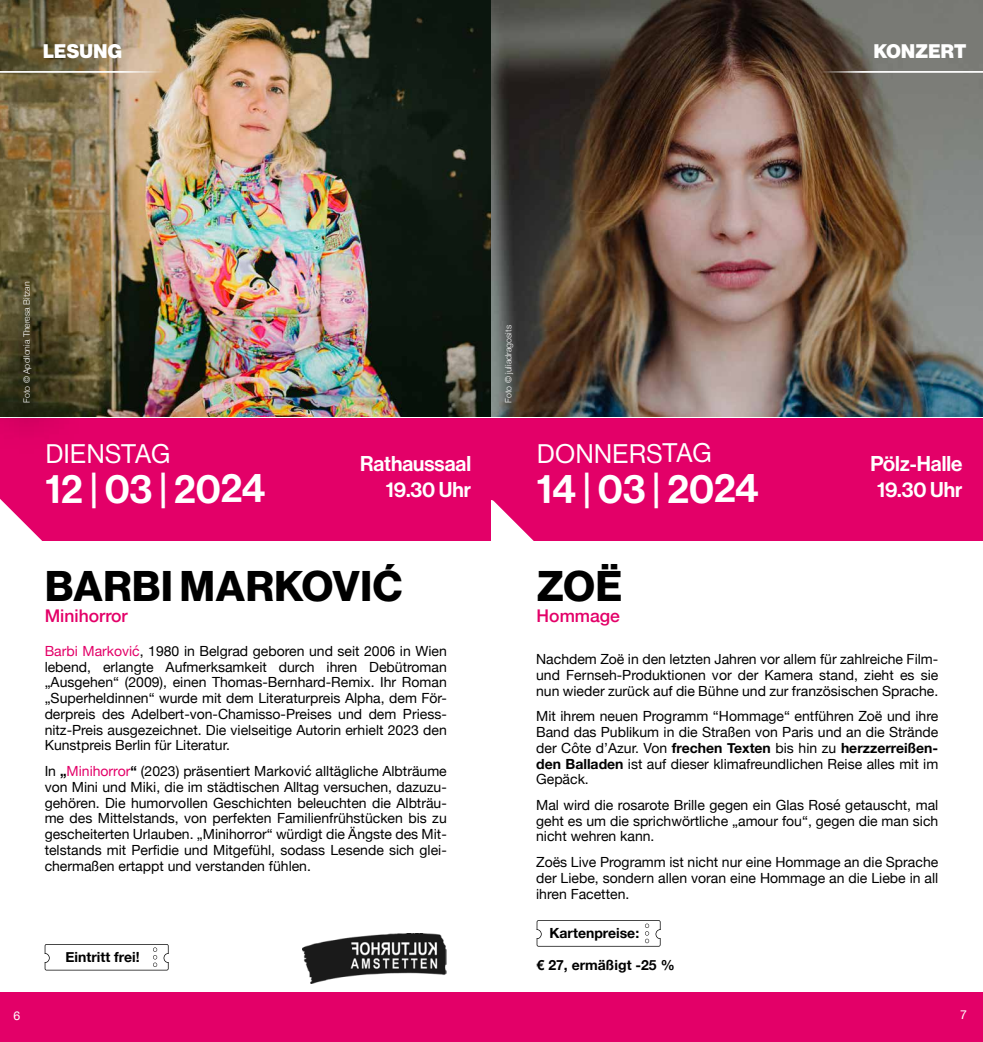
<style>
.page{position:relative;width:983px;height:1042px;background:#fff}
.page>*{position:absolute;margin:0;border:0;box-sizing:border-box;transform-origin:0 0}
.t1{font:700 42px "Neue Haas Grotesk Display";letter-spacing:.015em;color:#000}
.t2{font:500 40.25px "Neue Haas Grotesk Display";letter-spacing:-.005em;color:#fff}
.t3{font:26.25px "Neue Haas Grotesk Display";letter-spacing:.01em;color:#fff}
.t4{font:500 21px/26.2px "Neue Haas Grotesk Display";color:#fff;text-align:right}
.t5{font:900 19.25px "Neue Haas Grotesk Display";letter-spacing:.01em;color:#fff}
.t6{font:500 17.5px "Helvetica Neue";color:#e30068}
.t7{font:14px/15.8px "Helvetica Neue";color:#000;text-align:justify}
.t8{font:700 14px "Helvetica Neue";color:#000}
.t9{font:12.25px "Helvetica Neue";color:#fff}
.t10{font:300 8.75px "Helvetica Neue";color:#fff}
.s1{color:#e30068}
.s2{font-weight:700}
</style>
<div class="page">
<img style="left:0;top:0;width:491px;height:417px">
<img style="left:491px;top:0;width:491px;height:417px">
<div style="left:0;top:418px;width:982px;height:123px;background:#e30068"></div>
<div style="left:0;top:993px;width:982px;height:49px;background:#e30068"></div>
<div style="left:0;top:231px;width:85px;height:223px;background:#000;opacity:.75"></div>
<svg style="left:536px;top:920px;width:124px;height:26px"></svg>
<svg style="left:45px;top:944px;width:123px;height:26px"></svg>
<img style="left:302px;top:934px;width:144px;height:50px">
<hr style="left:0;top:71px;width:163px;height:2px;background:#fff">
<hr style="left:819px;top:71px;width:163px;height:2px;background:#fff">
<svg style="left:0;top:499px;width:42px;height:42px"></svg>
<svg style="left:491px;top:500px;width:43px;height:41px"></svg>
<h3 class="t5" style="left:43px;top:40px;width:80px">LESUNG</h3>
<h3 class="t5" style="left:873px;top:40px;width:94px">KONZERT</h3>
<p class="t10" style="left:20px;top:403px;width:123px;rotate:-90deg">Foto © Apollonia Theresa Bitzan</p>
<h3 class="t3" style="left:46px;top:439px;width:126px">DIENSTAG</h3>
<h2 class="t2" style="left:46px;top:465px;width:222px">12 | 03 | 2024</h2>
<p class="t10" style="left:501px;top:403px;width:79px;rotate:-90deg">Foto © juliadragosits</p>
<h3 class="t3" style="left:537px;top:438px;width:176px">DONNERSTAG</h3>
<h2 class="t2" style="left:537px;top:465px;width:223px">14 | 03 | 2024</h2>
<h3 class="t4" style="left:360px;top:451px;width:113px">Rathaussaal<br>19.30 Uhr</h3>
<h3 class="t4" style="left:870px;top:451px;width:94px;text-align:center">Pölz-Halle<br>19.30 Uhr</h3>
<h1 class="t1" style="left:45px;top:561px;width:358px">BARBI MARKOVIĆ</h1>
<p class="t6" style="left:45px;top:601px;width:85px">Minihorror</p>
<p class="t7" style="left:45px;top:644px;width:403px"><span class="s1">Barbi Marković</span>, 1980 in Belgrad geboren und seit 2006 in Wien lebend, erlangte Aufmerksamkeit durch ihren Debütroman „Ausgehen“ (2009), einen Thomas-Bernhard-Remix. Ihr Roman „Superheldinnen“ wurde mit dem Literaturpreis Alpha, dem För&shy;derpreis des Adelbert-von-Chamisso-Preises und dem Priess&shy;nitz-Preis ausgezeichnet. Die vielseitige Autorin erhielt 2023 den Kunstpreis Berlin für Literatur.</p>
<p class="t7" style="left:45px;top:764px;width:403px">In <span class="s2">„</span><span class="s1">Minihorror</span><span class="s2">“</span> (2023) präsentiert Marković alltägliche Albträume von Mini und Miki, die im städtischen Alltag versuchen, dazuzu&shy;gehören. Die humorvollen Geschichten beleuchten die Albträu&shy;me des Mittelstands, von perfekten Familienfrühstücken bis zu gescheiterten Urlauben. „Minihorror“ würdigt die Ängste des Mit&shy;telstands mit Perfidie und Mitgefühl, sodass Lesende sich glei&shy;chermaßen ertappt und verstanden fühlen.</p>
<p class="t8" style="left:65px;top:946px;width:76px">Eintritt frei!</p>
<h1 class="t1" style="left:537px;top:561px;width:87px">ZOË</h1>
<p class="t6" style="left:536px;top:601px;width:85px">Hommage</p>
<p class="t7" style="left:536px;top:652px;width:403px">Nachdem Zoë in den letzten Jahren vor allem für zahlreiche Film&shy;und Fernseh-Produktionen vor der Kamera stand, zieht es sie nun wieder zurück auf die Bühne und zur französischen Sprache.</p>
<p class="t7" style="left:536px;top:709px;width:403px">Mit ihrem neuen Programm “Hommage“ entführen Zoë und ihre Band das Publikum in die Straßen von Paris und an die Strände der Côte d’Azur. Von <span class="s2">frechen Texten</span> bis hin zu <span class="s2">herzzerreißen&shy;den Balladen</span> ist auf dieser klimafreundlichen Reise alles mit im Gepäck.</p>
<p class="t7" style="left:536px;top:798px;width:403px">Mal wird die rosarote Brille gegen ein Glas Rosé getauscht, mal geht es um die sprichwörtliche „amour fou“, gegen die man sich nicht wehren kann.</p>
<p class="t7" style="left:536px;top:855px;width:403px">Zoës Live Programm ist nicht nur eine Hommage an die Sprache der Liebe, sondern allen voran eine Hommage an die Liebe in all ihren Facetten.</p>
<p class="t8" style="left:549px;top:922px;width:91px">Kartenpreise:</p>
<p class="t8" style="left:536px;top:954px;width:139px">€ 27, ermäßigt -25 %</p>
<p class="t9" style="left:14px;top:1006px;width:8px">6</p>
<p class="t9" style="left:959px;top:1005px;width:8px">7</p>
</div>
